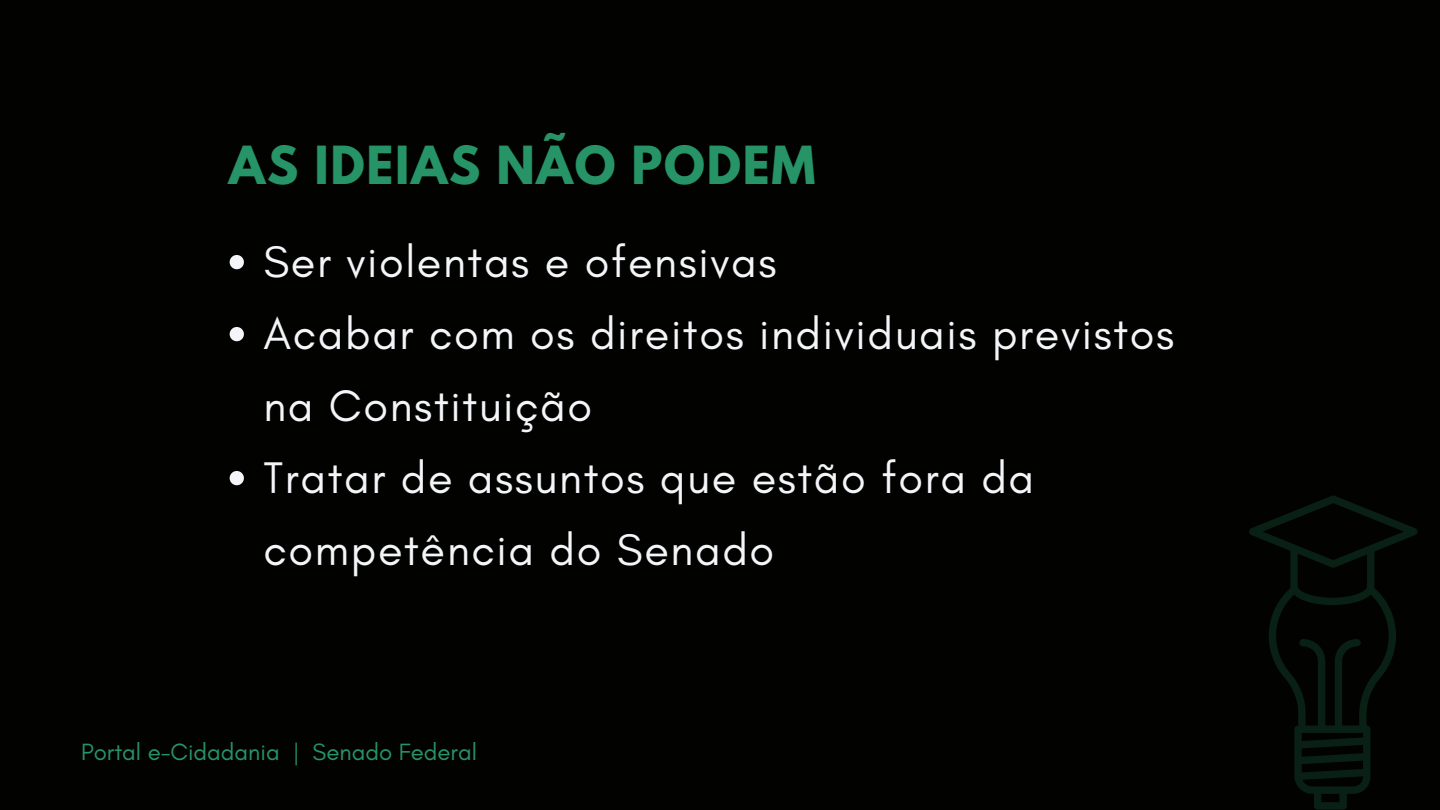
<style>
.page{position:relative;width:1440px;height:810px;background:#020301}
.page>*{position:absolute;margin:0;border:0;box-sizing:border-box;transform-origin:0 0}
.t1{font:700 46.5px "League Spartan";letter-spacing:.035em;color:#279468}
.t2{font:45px/72px "Glacial Indifference";letter-spacing:.035em;color:#f3f5f9}
.t3{font:24px "Glacial Indifference";color:#279468}
</style>
<div class="page">
<svg style="left:230px;top:255px;width:14px;height:14px"></svg>
<svg style="left:230px;top:327px;width:14px;height:14px"></svg>
<svg style="left:230px;top:471px;width:14px;height:14px"></svg>
<svg style="left:1249px;top:495px;width:169px;height:315px"></svg>
<h1 class="t1" style="left:229px;top:142px;width:588px">AS IDEIAS NÃO PODEM</h1>
<p class="t2" style="left:263px;top:225px;width:912px">Ser violentas e ofensivas<br>Acabar com os direitos individuais previstos na Constituição<br>Tratar de assuntos que estão fora da competência do Senado</p>
<p class="t3" style="left:81px;top:738px;width:397px">Portal e-Cidadania | Senado Federal</p>
</div>
